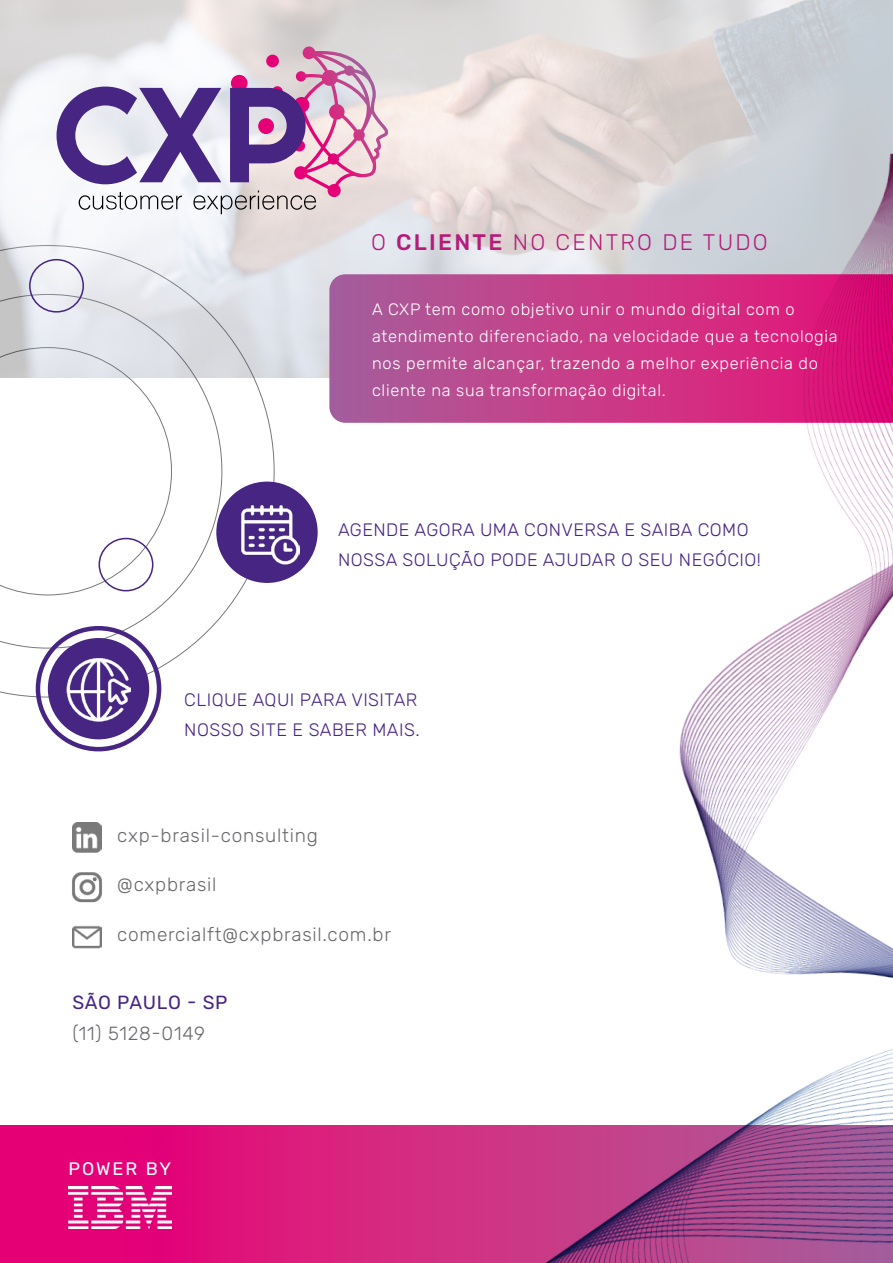
<style>
.page{position:relative;width:893px;height:1263px;background:#fff}
.page>*{position:absolute;margin:0;border:0;box-sizing:border-box;transform-origin:0 0}
.t1{font:300 22.5px "Rubik";letter-spacing:.1em;color:#b51c7a}
.t2{font:300 19.05px "Rubik";letter-spacing:.04em;color:#69696e}
.t3{font:19.05px "Rubik";letter-spacing:.03em;color:#462583}
.t4{font:300 18px/30px "Rubik";letter-spacing:.025em;color:#462583}
.t5{font:18px "Rubik";letter-spacing:.11em;color:#fcfcfc}
.t6{font:300 16.5px/27px "Rubik";letter-spacing:.04em;color:#fff}
.s1{font-weight:500}
</style>
<div class="page">
<svg style="left:0;top:377px;width:274px;height:320px"></svg>
<svg style="left:0;top:377px;width:172px;height:218px"></svg>
<div style="left:99px;top:538px;width:54px;height:53px;border:2px solid #462583;border-radius:50%"></div>
<svg style="left:0;top:1125px;width:476px;height:138px;background:#dd157b"></svg>
<img style="left:0;top:0;width:893px;height:377px">
<svg style="left:329px;top:274px;width:147px;height:149px;background:#af5696"></svg>
<img style="left:476px;top:130px;width:417px;height:1133px">
<svg style="left:57px;top:46px;width:331px;height:168px"></svg>
<div style="left:216px;top:482px;width:102px;height:101px;background:#462583;border-radius:50%"></div>
<div style="left:29px;top:259px;width:55px;height:54px;border:2px solid #462583;border-radius:50%"></div>
<div style="left:48px;top:638px;width:101px;height:101px;background:#462583;border-radius:50%"></div>
<div style="left:36px;top:626px;width:125px;height:125px;border:4px solid #462583;border-radius:50%"></div>
<img style="left:67px;top:658px;width:64px;height:63px">
<img style="left:241px;top:505px;width:59px;height:59px">
<img style="left:73px;top:823px;width:29px;height:29px">
<img style="left:73px;top:925px;width:29px;height:24px">
<img style="left:72px;top:872px;width:30px;height:31px">
<img style="left:68px;top:1187px;width:103px;height:41px">
<h1 class="t1" style="left:371px;top:230px;width:398px">O <span class="s1">CLIENTE</span> NO CENTRO DE TUDO</h1>
<p class="t6" style="left:372px;top:296px;width:467px">A CXP tem como objetivo unir o mundo digital com o atendimento diferenciado, na velocidade que a tecnologia nos permite alcançar, trazendo a melhor experiência do cliente na sua transformação digital.</p>
<p class="t4" style="left:338px;top:515px;width:424px">AGENDE AGORA UMA CONVERSA E SAIBA COMO<br>NOSSA SOLUÇÃO PODE AJUDAR O SEU NEGÓCIO!</p>
<p class="t4" style="left:184px;top:685px;width:237px">CLIQUE AQUI PARA VISITAR<br>NOSSO SITE E SABER MAIS.</p>
<p class="t2" style="left:117px;top:824px;width:202px">cxp-brasil-consulting</p>
<p class="t2" style="left:117px;top:874px;width:101px">@cxpbrasil</p>
<p class="t2" style="left:117px;top:923px;width:275px">comercialft@cxpbrasil.com.br</p>
<p class="t3" style="left:73px;top:991px;width:156px">SÃO PAULO - SP</p>
<p class="t2" style="left:73px;top:1023px;width:134px">(11) 5128-0149</p>
<p class="t5" style="left:68px;top:1158px;width:104px">POWER BY</p>
</div>
